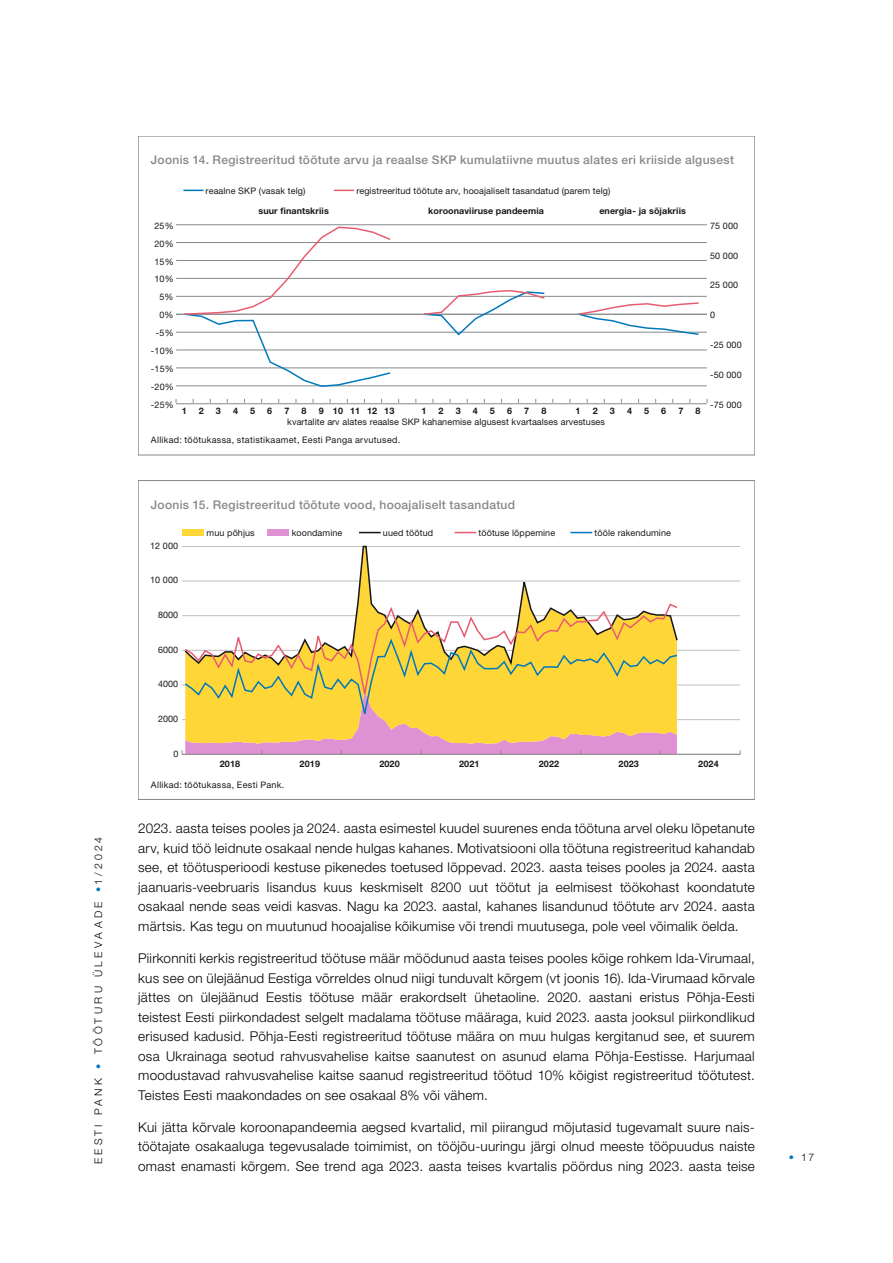
<style>
.page{position:relative;width:893px;height:1263px;background:#fff}
.page>*{position:absolute;margin:0;border:0;box-sizing:border-box;transform-origin:0 0}
.t1{font:300 13.5px/19.5px "Helvetica Neue LT Std";letter-spacing:.02em;color:#000;text-align:justify}
.t2{font:500 12px "Helvetica Neue LT Std";letter-spacing:.025em;color:#87888a}
.t3{font:300 10.5px "Helvetica Neue LT Std";letter-spacing:.31em;color:#000}
.t4{font:9px "Helvetica Neue LT Std";letter-spacing:.01em;color:#1a171b}
.t5{font:700 9px "Helvetica Neue LT Std";letter-spacing:.01em;color:#1a171b}
.t6{font:9px "Helvetica Neue LT Std";letter-spacing:.03em;color:#1a171b}
.s1{color:#0079bc}
</style>
<div class="page">
<hr style="left:176px;top:403px;width:531px;height:1px;background:#858a8c">
<hr style="left:176px;top:386px;width:531px;height:1px;background:#858a8c">
<hr style="left:176px;top:368px;width:531px;height:1px;background:#858a8c">
<hr style="left:176px;top:350px;width:531px;height:1px;background:#858a8c">
<hr style="left:176px;top:332px;width:531px;height:1px;background:#858a8c">
<hr style="left:176px;top:296px;width:531px;height:1px;background:#858a8c">
<hr style="left:176px;top:278px;width:531px;height:1px;background:#858a8c">
<hr style="left:176px;top:260px;width:531px;height:1px;background:#858a8c">
<hr style="left:176px;top:242px;width:531px;height:1px;background:#858a8c">
<hr style="left:176px;top:224px;width:531px;height:1px;background:#858a8c">
<hr style="left:176px;top:314px;width:531px;height:1px;background:#858a8c">
<svg style="left:183px;top:316px;width:517px;height:71px"></svg>
<svg style="left:183px;top:226px;width:517px;height:90px"></svg>
<svg style="left:183px;top:190px;width:21px;height:1px"></svg>
<svg style="left:334px;top:190px;width:20px;height:1px"></svg>
<hr style="left:182px;top:546px;width:558px;height:1px;background:#bfbfbf">
<hr style="left:182px;top:581px;width:558px;height:1px;background:#bfbfbf">
<hr style="left:182px;top:615px;width:558px;height:1px;background:#bfbfbf">
<hr style="left:182px;top:650px;width:558px;height:1px;background:#bfbfbf">
<hr style="left:182px;top:685px;width:558px;height:1px;background:#bfbfbf">
<hr style="left:182px;top:719px;width:558px;height:1px;background:#bfbfbf">
<hr style="left:182px;top:754px;width:558px;height:1px;background:#898989">
<svg style="left:183px;top:545px;width:496px;height:57px"></svg>
<svg style="left:183px;top:602px;width:496px;height:34px"></svg>
<svg style="left:182px;top:636px;width:497px;height:118px;background:#f1c960"></svg>
<div style="left:183px;top:529px;width:21px;height:7px;background:#ffd638"></div>
<div style="left:268px;top:529px;width:21px;height:7px;background:#e091d4"></div>
<svg style="left:359px;top:532px;width:22px;height:1px"></svg>
<svg style="left:454px;top:532px;width:22px;height:1px"></svg>
<svg style="left:570px;top:532px;width:22px;height:1px"></svg>
<p class="t3" style="left:92px;top:1164px;width:329px;rotate:-90deg">EESTI PANK <span class="s1">•</span> TÖÖTURU ÜLEVAADE <span class="s1">•</span>1/2024</p>
<p class="t2" style="left:151px;top:153px;width:585px">Joonis 14. Registreeritud töötute arvu ja reaalse SKP kumulatiivne muutus alates eri kriiside algusest</p>
<p class="t4" style="left:154px;top:220px;width:21px">25%</p>
<p class="t4" style="left:154px;top:238px;width:21px">20%</p>
<p class="t4" style="left:154px;top:256px;width:21px">15%</p>
<p class="t4" style="left:154px;top:274px;width:21px">10%</p>
<p class="t4" style="left:160px;top:292px;width:16px">5%</p>
<p class="t4" style="left:160px;top:310px;width:16px">0%</p>
<p class="t4" style="left:156px;top:328px;width:19px">-5%</p>
<p class="t4" style="left:151px;top:345px;width:24px">-10%</p>
<p class="t4" style="left:151px;top:363px;width:24px">-15%</p>
<p class="t4" style="left:151px;top:381px;width:24px">-20%</p>
<p class="t4" style="left:151px;top:399px;width:24px">-25%</p>
<p class="t4" style="left:206px;top:186px;width:101px">reaalne SKP (vasak telg)</p>
<p class="t4" style="left:356px;top:186px;width:256px">registreeritud töötute arv, hooajaliselt tasandatud (parem telg)</p>
<p class="t5" style="left:259px;top:205px;width:72px">suur finantskriis</p>
<p class="t5" style="left:428px;top:205px;width:117px">koroonaviiruse pandeemia</p>
<p class="t5" style="left:599px;top:205px;width:88px">energia- ja sõjakriis</p>
<p class="t5" style="left:182px;top:405px;width:7px">1</p>
<p class="t5" style="left:199px;top:405px;width:7px">2</p>
<p class="t5" style="left:216px;top:405px;width:7px">3</p>
<p class="t5" style="left:233px;top:405px;width:7px">4</p>
<p class="t5" style="left:250px;top:405px;width:7px">5</p>
<p class="t5" style="left:267px;top:405px;width:7px">6</p>
<p class="t5" style="left:284px;top:405px;width:7px">7</p>
<p class="t5" style="left:302px;top:405px;width:7px">8</p>
<p class="t5" style="left:319px;top:405px;width:77px">9 10 11 12 13</p>
<p class="t5" style="left:421px;top:405px;width:7px">1</p>
<p class="t5" style="left:439px;top:405px;width:7px">2</p>
<p class="t5" style="left:456px;top:405px;width:7px">3</p>
<p class="t5" style="left:473px;top:405px;width:7px">4</p>
<p class="t5" style="left:490px;top:405px;width:7px">5</p>
<p class="t5" style="left:507px;top:405px;width:7px">6</p>
<p class="t5" style="left:524px;top:405px;width:7px">7</p>
<p class="t5" style="left:541px;top:405px;width:7px">8</p>
<p class="t5" style="left:576px;top:405px;width:7px">1</p>
<p class="t5" style="left:593px;top:405px;width:7px">2</p>
<p class="t5" style="left:610px;top:405px;width:7px">3</p>
<p class="t5" style="left:627px;top:405px;width:7px">4</p>
<p class="t5" style="left:644px;top:405px;width:7px">5</p>
<p class="t5" style="left:661px;top:405px;width:7px">6</p>
<p class="t5" style="left:678px;top:405px;width:7px">7</p>
<p class="t5" style="left:695px;top:405px;width:7px">8</p>
<p class="t4" style="left:287px;top:417px;width:319px">kvartalite arv alates reaalse SKP kahanemise algusest kvartaalses arvestuses</p>
<p class="t6" style="left:151px;top:435px;width:251px">Allikad: töötukassa, statistikaamet, Eesti Panga arvutused.</p>
<p class="t4" style="left:710px;top:220px;width:30px">75 000</p>
<p class="t4" style="left:710px;top:250px;width:30px">50 000</p>
<p class="t4" style="left:710px;top:280px;width:30px">25 000</p>
<p class="t4" style="left:710px;top:310px;width:7px">0</p>
<p class="t4" style="left:710px;top:339px;width:33px">-25 000</p>
<p class="t4" style="left:710px;top:369px;width:33px">-50 000</p>
<p class="t4" style="left:710px;top:399px;width:33px">-75 000</p>
<p class="t2" style="left:151px;top:497px;width:366px">Joonis 15. Registreeritud töötute vood, hooajaliselt tasandatud</p>
<p class="t4" style="left:150px;top:540px;width:30px">12 000</p>
<p class="t4" style="left:150px;top:575px;width:30px">10 000</p>
<p class="t4" style="left:158px;top:609px;width:22px">8000</p>
<p class="t4" style="left:158px;top:644px;width:22px">6000</p>
<p class="t4" style="left:158px;top:679px;width:22px">4000</p>
<p class="t4" style="left:158px;top:713px;width:22px">2000</p>
<p class="t4" style="left:174px;top:748px;width:7px">0</p>
<p class="t4" style="left:207px;top:528px;width:50px">muu põhjus</p>
<p class="t4" style="left:292px;top:528px;width:52px">koondamine</p>
<p class="t4" style="left:383px;top:528px;width:52px">uued töötud</p>
<p class="t4" style="left:478px;top:528px;width:78px">töötuse lõppemine</p>
<p class="t4" style="left:594px;top:528px;width:78px">tööle rakendumine</p>
<p class="t5" style="left:220px;top:758px;width:22px">2018</p>
<p class="t5" style="left:300px;top:758px;width:22px">2019</p>
<p class="t5" style="left:379px;top:758px;width:22px">2020</p>
<p class="t5" style="left:459px;top:758px;width:22px">2021</p>
<p class="t5" style="left:539px;top:758px;width:22px">2022</p>
<p class="t5" style="left:619px;top:758px;width:22px">2023</p>
<p class="t5" style="left:698px;top:758px;width:22px">2024</p>
<p class="t6" style="left:151px;top:779px;width:135px">Allikad: töötukassa, Eesti Pank.</p>
<p class="t1" style="left:138px;top:818px;width:618px">2023. aasta teises pooles ja 2024. aasta esimestel kuudel suurenes enda töötuna arvel oleku lõpetanute arv, kuid töö leidnute osakaal nende hulgas kahanes. Motivatsiooni olla töötuna registreeritud kahandab see, et töötusperioodi kestuse pikenedes toetused lõppevad. 2023. aasta teises pooles ja 2024. aasta jaanuaris-veebruaris lisandus kuus keskmiselt 8200 uut töötut ja eelmisest töökohast koondatute osakaal nende seas veidi kasvas. Nagu ka 2023. aastal, kahanes lisandunud töötute arv 2024. aasta märtsis. Kas tegu on muutunud hooajalise kõikumise või trendi muutusega, pole veel võimalik öelda.</p>
<p class="t1" style="left:138px;top:948px;width:618px">Piirkonniti kerkis registreeritud töötuse määr möödunud aasta teises pooles kõige rohkem Ida-Virumaal, kus see on ülejäänud Eestiga võrreldes olnud niigi tunduvalt kõrgem (vt joonis 16). Ida-Virumaad kõrvale jättes on ülejäänud Eestis töötuse määr erakordselt ühetaoline. 2020. aastani eristus Põhja-Eesti teistest Eesti piirkondadest selgelt madalama töötuse määraga, kuid 2023. aasta jooksul piirkondlikud erisused kadusid. Põhja-Eesti registreeritud töötuse määra on muu hulgas kergitanud see, et suurem osa Ukrainaga seotud rahvusvahelise kaitse saanutest on asunud elama Põhja-Eestisse. Harjumaal moodustavad rahvusvahelise kaitse saanud registreeritud töötud 10% kõigist registreeritud töötutest.<br>Teistes Eesti maakondades on see osakaal 8% või vähem.</p>
<p class="t1" style="left:138px;top:1117px;width:618px">Kui jätta kõrvale koroonapandeemia aegsed kvartalid, mil piirangud mõjutasid tugevamalt suure nais&shy;töötajate osakaaluga tegevusalade toimimist, on tööjõu-uuringu järgi olnud meeste tööpuudus naiste omast enamasti kõrgem. See trend aga 2023. aasta teises kvartalis pöördus ning 2023. aasta teise</p>
<p class="t3" style="left:789px;top:1150px;width:27px"><span class="s1">•</span> 17</p>
</div>
